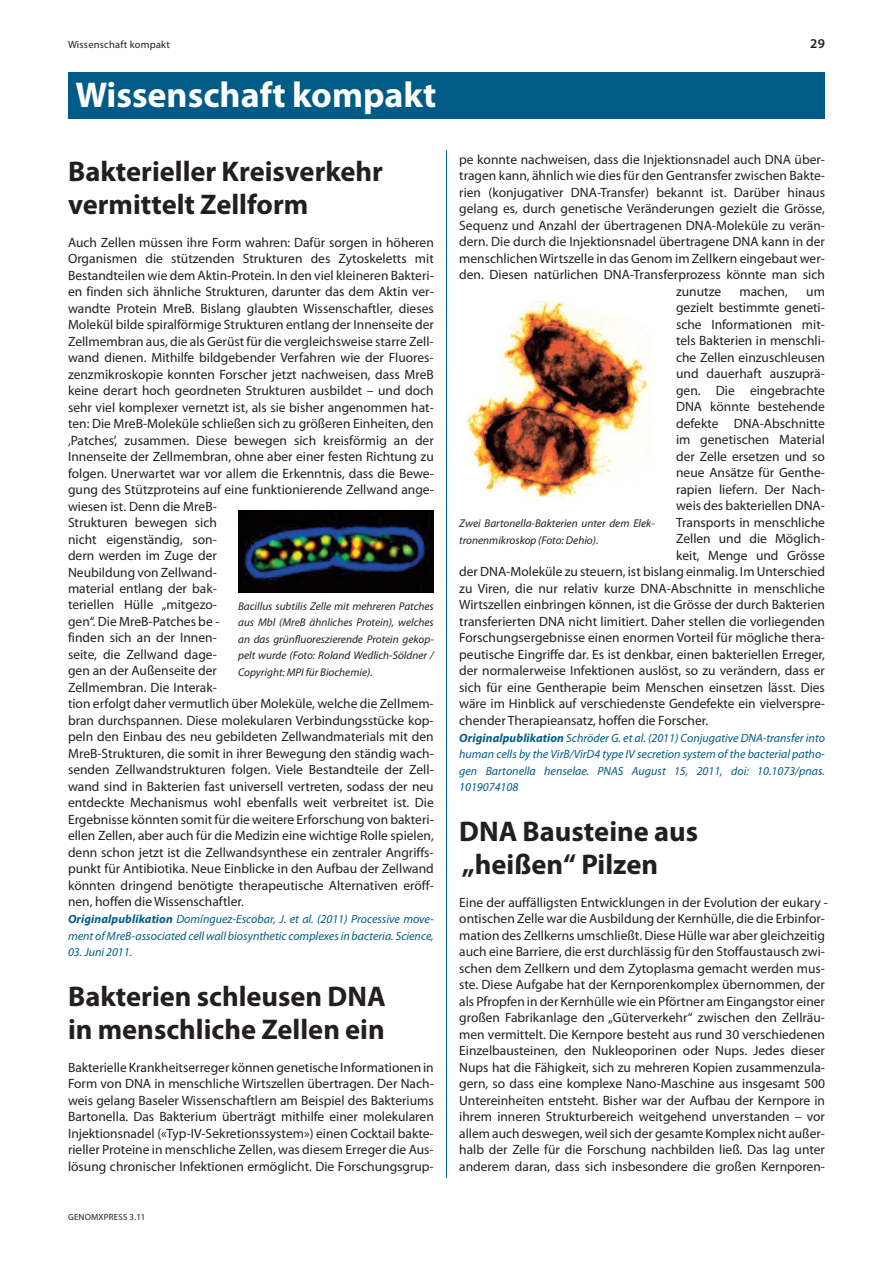
<style>
.page{position:relative;width:893px;height:1263px;background:#fff}
.page>*{position:absolute;margin:0;border:0;box-sizing:border-box;transform-origin:0 0}
.t1{font:700 36px "Myriad Pro";color:#fff}
.t2{font:700 28.5px/33px "Myriad Pro";color:#231f20}
.t3{font:13.5px/16.5px "Myriad Pro";color:#231f20}
.t4{font:600 13.5px "Myriad Pro";color:#231f20}
.t5{font:italic 12px/16.5px "Myriad Pro";color:#005c86}
.t6{font:italic 11.25px/16.5px "Myriad Pro";color:#231f20;text-align:justify}
.t7{font:10.5px "Myriad Pro";letter-spacing:.02em;color:#231f20}
.t8{font:9px "Myriad Pro";letter-spacing:.02em;color:#231f20}
.s1{font-weight:700}
</style>
<div class="page">
<div style="left:68px;top:72px;width:757px;height:47px;background:#005c86"></div>
<hr style="left:446px;top:150px;width:1px;height:1028px;background:#005c86">
<img style="left:238px;top:510px;width:196px;height:83px">
<img style="left:467px;top:302px;width:183px;height:200px">
<p class="t7" style="left:68px;top:41px;width:103px">Wissenschaft kompakt</p>
<p class="t4" style="left:810px;top:39px;width:16px">29</p>
<h1 class="t1" style="left:76px;top:81px;width:362px">Wissenschaft kompakt</h1>
<h2 class="t2" style="left:68px;top:157px;width:317px">Bakterieller Kreisverkehr vermittelt Zellform</h2>
<p class="t3" style="left:68px;top:235px;width:367px">Auch Zellen müssen ihre Form wahren: Dafür sorgen in höheren organismen die stützenden strukturen des Zytoskeletts mit Bestandteilen wie dem Aktin-Protein. In den viel kleineren Bakteri&shy;en finden sich ähnliche strukturen, darunter das dem Aktin ver&shy;wandte Protein mreB. Bislang glaubten Wissenschaftler, dieses molekül bilde spiralförmige strukturen entlang der Innenseite der Zellmembran aus, die als Gerüst für die vergleichsweise starre Zell&shy;wand dienen. mithilfe bildgebender Verfahren wie der Fluores&shy;zenzmikroskopie konnten Forscher jetzt nachweisen, dass mreB keine derart hoch geordneten strukturen ausbildet – und doch sehr viel komplexer vernetzt ist, als sie bisher angenommen hat&shy;ten: Die mreB-moleküle schließen sich zu größeren einheiten, den ‚Patches’, zusammen. Diese bewegen sich kreisförmig an der Innenseite der Zellmembran, ohne aber einer festen richtung zu folgen. Unerwartet war vor allem die erkenntnis, dass die Bewe&shy;gung des stützproteins auf eine funktionierende Zellwand ange&shy;wiesen ist. Denn die mreB-<br>strukturen bewegen sich<br>nicht eigenständig, son-<br>dern werden im Zuge der<br>neubildung von Zellwand-<br>material entlang der bak-<br>teriellen Hülle „mitgezo-<br>gen“. Die mreB-Patches be -<br>finden sich an der Innen-<br>seite, die Zellwand dage-<br>gen an der Außenseite der<br>Zellmembran. Die Interak-<br>tion erfolgt daher vermutlich über moleküle, welche die Zellmem&shy;bran durchspannen. Diese molekularen Verbindungsstücke kop&shy;peln den einbau des neu gebildeten Zellwandmaterials mit den mreB-strukturen, die somit in ihrer Bewegung den ständig wach&shy;senden Zellwandstrukturen folgen. Viele Bestandteile der Zell&shy;wand sind in Bakterien fast universell vertreten, sodass der neu entdeckte mechanismus wohl ebenfalls weit verbreitet ist. Die ergebnisse könnten somit für die weitere erforschung von bakteri&shy;ellen Zellen, aber auch für die medizin eine wichtige rolle spielen, denn schon jetzt ist die Zellwandsynthese ein zentraler Angriffs&shy;punkt für Antibiotika. neue einblicke in den Aufbau der Zellwand könnten dringend benötigte therapeutische Alternativen eröff&shy;nen, hoffen die Wissenschaftler.</p>
<p class="t5" style="left:68px;top:912px;width:367px"><span class="s1">Originalpublikation</span> Domínguez-Escobar, J. et al. (2011) Processive move&shy;ment of MreB-associated cell wall biosynthetic complexes in bacteria. Science,</p>
<p class="t5" style="left:68px;top:945px;width:66px">03. Juni 2011.</p>
<h2 class="t2" style="left:68px;top:982px;width:319px">Bakterien schleusen DNA in menschliche Zellen ein</h2>
<p class="t3" style="left:68px;top:1060px;width:367px;text-align:justify">Bakterielle Krankheitserreger können genetische Informationen in Form von DnA in menschliche Wirtszellen übertragen. Der nach&shy;weis gelang Baseler Wissenschaftlern am Beispiel des Bakteriums Bartonella. Das Bakterium überträgt mithilfe einer molekularen Injektionsnadel («Typ-IV-sekretionssystem») einen Cocktail bakte&shy;rieller Proteine in menschliche Zellen, was diesem erreger die Aus&shy;lösung chronischer Infektionen ermöglicht. Die Forschungsgrup-</p>
<p class="t6" style="left:238px;top:598px;width:197px">Bacillus subtilis Zelle mit mehreren Patches aus Mbl (MreB ähnliches Protein), welches an das grünfluoreszierende Protein gekop&shy;pelt wurde (Foto: Roland Wedlich-Söldner / Copyright: MPI für Biochemie).</p>
<p class="t8" style="left:68px;top:1214px;width:79px">GenomXPress 3.11</p>
<p class="t3" style="left:459px;top:152px;width:367px">pe konnte nachweisen, dass die Injektionsnadel auch DnA über-</p>
<p class="t3" style="left:459px;top:169px;width:367px">tragen kann, ähnlich wie dies für den Gentransfer zwischen Bakte-</p>
<p class="t3" style="left:459px;top:185px;width:367px">rien (konjugativer DnA-Transfer) bekannt ist. Darüber hinaus</p>
<p class="t3" style="left:459px;top:202px;width:367px">gelang es, durch genetische Veränderungen gezielt die Grösse,</p>
<p class="t3" style="left:459px;top:218px;width:367px">sequenz und Anzahl der übertragenen DnA-moleküle zu verän-</p>
<p class="t3" style="left:459px;top:235px;width:367px">dern. Die durch die Injektionsnadel übertragene DnA kann in der</p>
<p class="t3" style="left:459px;top:251px;width:367px">menschlichen Wirtszelle in das Genom im Zellkern eingebaut wer-</p>
<p class="t3" style="left:459px;top:268px;width:367px">den. Diesen natürlichen DnA-Transferprozess könnte man sich</p>
<p class="t3" style="left:676px;top:284px;width:47px">zunutze</p>
<p class="t3" style="left:739px;top:284px;width:50px">machen,</p>
<p class="t3" style="left:806px;top:284px;width:20px">um</p>
<p class="t3" style="left:676px;top:301px;width:150px">gezielt bestimmte geneti-</p>
<p class="t3" style="left:676px;top:317px;width:150px">sche Informationen mit-</p>
<p class="t3" style="left:676px;top:334px;width:150px">tels Bakterien in menschli-</p>
<p class="t3" style="left:676px;top:350px;width:150px">che Zellen einzuschleusen</p>
<p class="t3" style="left:676px;top:367px;width:150px">und dauerhaft auszuprä-</p>
<p class="t3" style="left:676px;top:383px;width:150px">gen. Die eingebrachte</p>
<p class="t3" style="left:676px;top:400px;width:150px">DnA könnte bestehende</p>
<p class="t3" style="left:676px;top:416px;width:150px">defekte DnA-Abschnitte</p>
<p class="t3" style="left:676px;top:433px;width:150px">im genetischen material</p>
<p class="t3" style="left:676px;top:449px;width:150px">der Zelle ersetzen und so</p>
<p class="t3" style="left:676px;top:466px;width:150px">neue Ansätze für Genthe-</p>
<p class="t3" style="left:676px;top:482px;width:150px">rapien liefern. Der nach-</p>
<p class="t3" style="left:676px;top:499px;width:150px">weis des bakteriellen DnA-</p>
<p class="t3" style="left:676px;top:515px;width:150px">Transports in menschliche</p>
<p class="t3" style="left:676px;top:532px;width:150px">Zellen und die möglich-</p>
<p class="t3" style="left:676px;top:548px;width:150px">keit, menge und Grösse</p>
<p class="t3" style="left:459px;top:565px;width:367px">der DnA-moleküle zu steuern, ist bislang einmalig. Im Unterschied</p>
<p class="t3" style="left:459px;top:581px;width:367px">zu Viren, die nur relativ kurze DnA-Abschnitte in menschliche</p>
<p class="t3" style="left:459px;top:598px;width:367px">Wirtszellen einbringen können, ist die Grösse der durch Bakterien</p>
<p class="t3" style="left:459px;top:614px;width:367px">transferierten DnA nicht limitiert. Daher stellen die vorliegenden</p>
<p class="t3" style="left:459px;top:631px;width:367px">Forschungsergebnisse einen enormen Vorteil für mögliche thera-</p>
<p class="t3" style="left:459px;top:647px;width:367px">peutische eingriffe dar. es ist denkbar, einen bakteriellen erreger,</p>
<p class="t3" style="left:459px;top:664px;width:367px">der normalerweise Infektionen auslöst, so zu verändern, dass er</p>
<p class="t3" style="left:459px;top:680px;width:367px">sich für eine Gentherapie beim menschen einsetzen lässt. Dies</p>
<p class="t3" style="left:459px;top:697px;width:367px">wäre im Hinblick auf verschiedenste Gendefekte ein vielverspre-</p>
<p class="t3" style="left:459px;top:713px;width:251px">chender Therapieansatz, hoffen die Forscher.</p>
<p class="t5" style="left:459px;top:730px;width:367px;text-align:justify"><span class="s1">Originalpublikation</span> Schröder G. et al. (2011) Conjugative DNA-transfer into human cells by the VirB/VirD4 type IV secretion system of the bacterial patho&shy;gen Bartonella henselae. PNAS August 15, 2011, doi: 10.1073/pnas.<br>1019074108</p>
<h2 class="t2" style="left:459px;top:817px;width:240px">DNA Bausteine aus „heißen“ Pilzen</h2>
<p class="t3" style="left:459px;top:895px;width:370px">eine der auffälligsten entwicklungen in der evolution der euka ry - on tischen Zelle war die Ausbildung der Kernhülle, die die erbinfor&shy;mation des Zellkerns umschließt. Diese Hülle war aber gleichzeitig auch eine Barriere, die erst durchlässig für den stoffaustausch zwi&shy;schen dem Zellkern und dem Zytoplasma gemacht werden mus&shy;ste. Diese Aufgabe hat der Kernporenkomplex übernommen, der als Pfropfen in der Kernhülle wie ein Pförtner am eingangstor einer großen Fabrikanlage den „Güterverkehr“ zwischen den Zellräu&shy;men vermittelt. Die Kernpore besteht aus rund 30 verschiedenen einzelbausteinen, den nukleoporinen oder nups. Jedes dieser nups hat die Fähigkeit, sich zu mehreren Kopien zusammenzula&shy;gern, so dass eine komplexe nano-maschine aus insgesamt 500<br>Untereinheiten entsteht. Bisher war der Aufbau der Kernpore in ihrem inneren strukturbereich weitgehend unverstanden – vor allem auch deswegen, weil sich der gesamte Komplex nicht außer&shy;halb der Zelle für die Forschung nachbilden ließ. Das lag unter anderem daran, dass sich insbesondere die großen Kernporen-</p>
<p class="t6" style="left:459px;top:516px;width:197px">Zwei Bartonella-Bakterien unter dem Elek&shy;tronenmikroskop (Foto: Dehio).</p>
</div>
